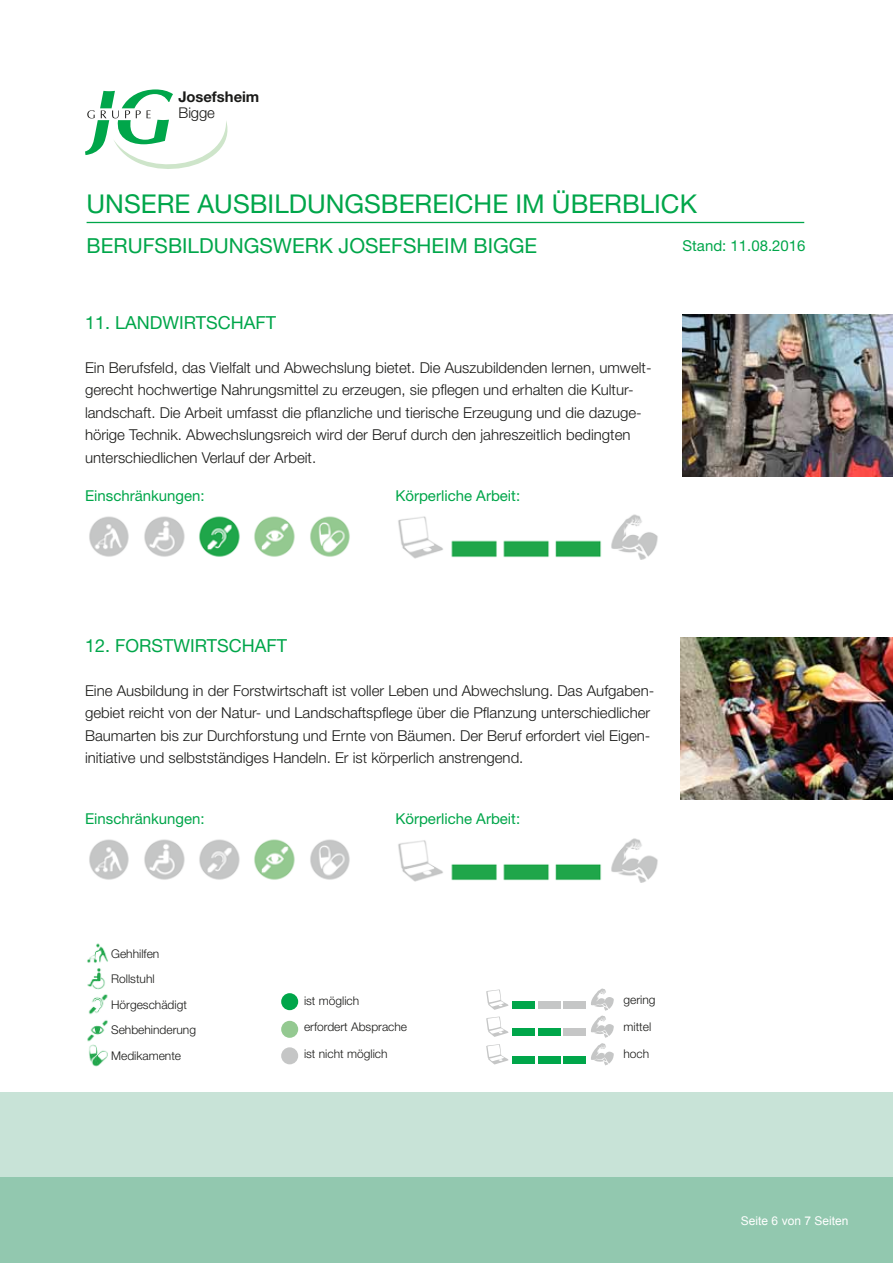
<style>
.page{position:relative;width:893px;height:1263px;background:#fff}
.page>*{position:absolute;margin:0;border:0;box-sizing:border-box;transform-origin:0 0}
.t1{font:25.95px "Helvetica Neue";color:#00a64a}
.t2{font:20.7px "Helvetica Neue";color:#00a64a}
.t3{font:18px "Helvetica Neue";color:#00a64a}
.t4{font:300 15px/22.5px "Helvetica Neue";color:#1a1a18}
.t5{font:15px "Helvetica Neue";color:#00a64a}
.t6{font:700 14.85px "Helvetica Neue";letter-spacing:-.005em;color:#1a1a18}
.t7{font:300 14.85px "Helvetica Neue";letter-spacing:-.01em;color:#1a1a18}
.t8{font:300 12px/25.5px "Helvetica Neue";color:#1a1a18}
.t9{font:12px "Arial";color:#fff}
</style>
<div class="page">
<svg style="left:85px;top:89px;width:143px;height:80px"></svg>
<div style="left:0;top:1178px;width:893px;height:85px;background:#92c8af"></div>
<div style="left:0;top:1093px;width:893px;height:85px;background:#c8e3d7"></div>
<hr style="left:87px;top:222px;width:717px;height:1px;background:#00a64a">
<img style="left:682px;top:315px;width:211px;height:161px">
<img style="left:680px;top:638px;width:213px;height:161px">
<div style="left:281px;top:993px;width:17px;height:17px;background:#00a64a;border-radius:50%"></div>
<div style="left:281px;top:1047px;width:17px;height:17px;background:#c5c6c6;border-radius:50%"></div>
<div style="left:281px;top:1021px;width:17px;height:17px;background:#94c991;border-radius:50%"></div>
<div style="left:512px;top:1001px;width:23px;height:8px;background:#00a64a"></div>
<div style="left:538px;top:1001px;width:22px;height:8px;background:#c5c6c6"></div>
<div style="left:564px;top:1001px;width:22px;height:8px;background:#c5c6c6"></div>
<svg style="left:486px;top:989px;width:23px;height:21px"></svg>
<div style="left:512px;top:1028px;width:23px;height:8px;background:#00a64a"></div>
<div style="left:538px;top:1028px;width:22px;height:8px;background:#00a64a"></div>
<div style="left:564px;top:1028px;width:22px;height:8px;background:#c5c6c6"></div>
<svg style="left:486px;top:1016px;width:23px;height:21px"></svg>
<div style="left:512px;top:1056px;width:23px;height:8px;background:#00a64a"></div>
<div style="left:538px;top:1056px;width:22px;height:8px;background:#00a64a"></div>
<div style="left:564px;top:1056px;width:22px;height:8px;background:#00a64a"></div>
<svg style="left:486px;top:1044px;width:23px;height:20px"></svg>
<svg style="left:591px;top:988px;width:23px;height:77px"></svg>
<img style="left:89px;top:516px;width:40px;height:41px">
<img style="left:144px;top:516px;width:41px;height:41px">
<img style="left:199px;top:516px;width:41px;height:41px">
<img style="left:254px;top:516px;width:41px;height:41px">
<img style="left:398px;top:514px;width:260px;height:45px">
<img style="left:310px;top:516px;width:40px;height:41px">
<img style="left:89px;top:839px;width:40px;height:41px">
<img style="left:144px;top:839px;width:41px;height:41px">
<img style="left:199px;top:839px;width:41px;height:41px">
<img style="left:254px;top:839px;width:41px;height:41px">
<img style="left:398px;top:838px;width:260px;height:44px">
<img style="left:310px;top:839px;width:40px;height:41px">
<img style="left:87px;top:943px;width:21px;height:124px">
<p class="t6" style="left:179px;top:88px;width:82px">Josefsheim</p>
<p class="t7" style="left:179px;top:104px;width:38px">Bigge</p>
<h1 class="t1" style="left:87px;top:189px;width:612px">UNSERE AUSBILDU NGSBEREICHE IM ÜBERBLICK</h1>
<h2 class="t2" style="left:87px;top:233px;width:452px">BERU FSBILDU NGSWERK JOSEFSHEIM BIGGE</h2>
<p class="t5" style="left:682px;top:236px;width:125px">STAND: 11.08.2016</p>
<p class="t3" style="left:85px;top:312px;width:188px">11. LANDWIRTSCHAFT</p>
<p class="t4" style="left:85px;top:356px;width:568px">Ein Berufsfeld, das Vielfalt und Abwechslung bietet. Die Auszubildenden lernen, umwelt&shy;gerecht hochwertige Nahrungsmittel zu erzeugen, sie pflegen und erhalten die Kultur&shy;landschaft. Die Arbeit umfasst die pflanzliche und tierische Erzeugung und die dazuge&shy;hörige Technik. Abwechslungsreich wird der Beruf durch den jahreszeitlich bedingten unterschiedlichen Verlauf der Arbeit.</p>
<p class="t5" style="left:85px;top:486px;width:121px">EINSCHRÄNKUNGEN:</p>
<p class="t5" style="left:395px;top:486px;width:126px">KÖRPERLICHE ARBEIT:</p>
<p class="t3" style="left:85px;top:635px;width:199px">12. FORSTWIRTSCHAFT</p>
<p class="t4" style="left:85px;top:679px;width:571px">Eine Ausbildung in der Forstwirtschaft ist voller Leben und Abwechslung. Das Aufgaben&shy;gebiet reicht von der Natur- und Landschaftspflege über die Pflanzung unterschiedlicher Baumarten bis zur Durchforstung und Ernte von Bäumen. Der Beruf erfordert viel Eigen&shy;initiative und selbstständiges Handeln. Er ist körperlich anstrengend.</p>
<p class="t5" style="left:85px;top:810px;width:121px">EINSCHRÄNKUNGEN:</p>
<p class="t5" style="left:395px;top:810px;width:126px">KÖRPERLICHE ARBEIT:</p>
<p class="t8" style="left:111px;top:940px;width:86px">Gehhilfen<br>Rollstuhl<br>Hörgeschädigt<br>Sehbehinderung<br>Medikamente</p>
<p class="t8" style="left:304px;top:987px;width:57px">ist möglich</p>
<p class="t8" style="left:304px;top:1014px;width:105px">erfordert Absprache</p>
<p class="t8" style="left:304px;top:1041px;width:85px">ist nicht möglich</p>
<p class="t8" style="left:623px;top:987px;width:34px">gering</p>
<p class="t8" style="left:623px;top:1014px;width:29px">mittel</p>
<p class="t8" style="left:623px;top:1040px;width:27px">hoch</p>
<p class="t9" style="left:741px;top:1213px;width:109px">Seite 6 von 7 Seiten</p>
</div>
